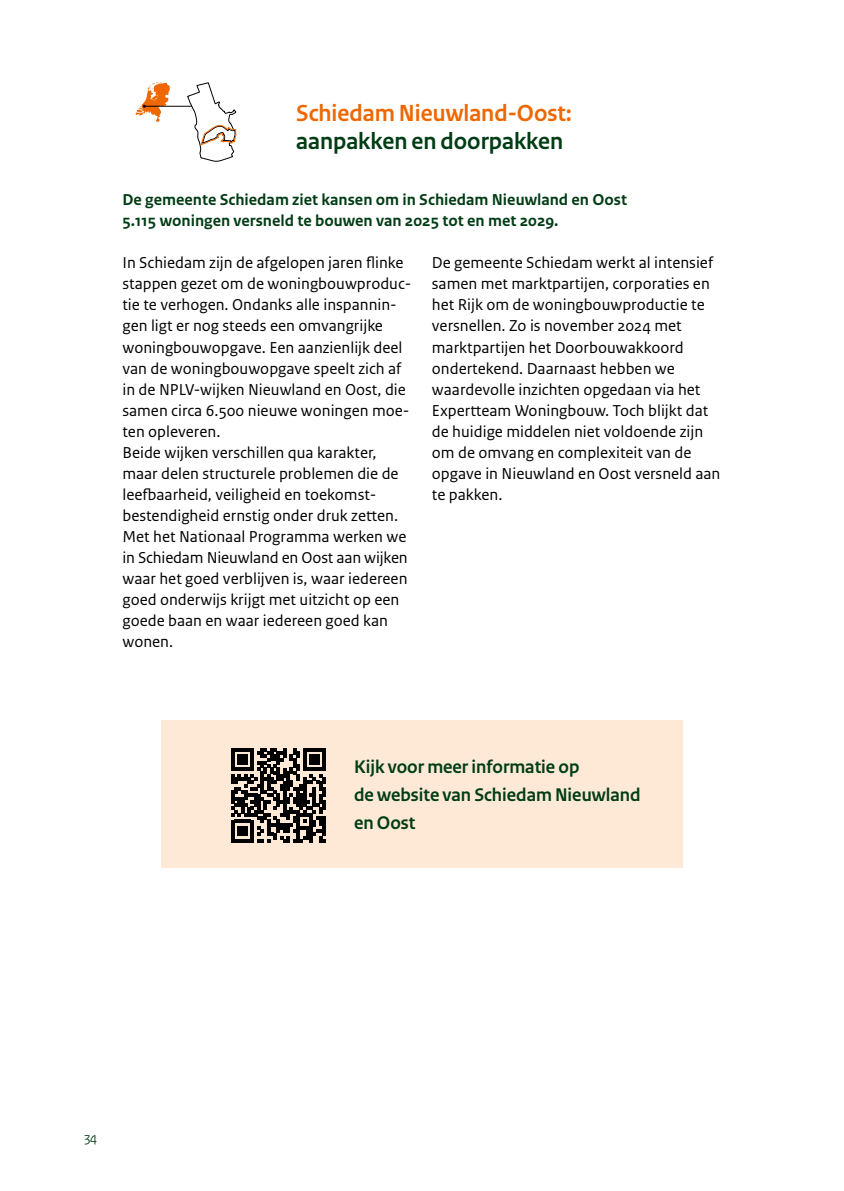
<style>
.page{position:relative;width:844px;height:1191px;background:#fff}
.page>*{position:absolute;margin:0;border:0;box-sizing:border-box;transform-origin:0 0}
.t1{font:700 24.5px "Rijksoverheid Sans Heading";color:#ee6700}
.t2{font:700 24.5px "Rijksoverheid Sans Heading";color:#003c14}
.t3{font:700 19.25px/28px "Rijksoverheid Sans Heading";color:#003c14}
.t4{font:16.62px/21px "Rijksoverheid Sans Text";color:#000}
.t5{font:700 16.62px/21px "Rijksoverheid Sans Text";color:#003c14}
.t6{font:14px "Rijksoverheid Sans Heading";color:#003c14}
</style>
<div class="page">
<svg style="left:136px;top:81px;width:34px;height:41px"></svg>
<hr style="left:144px;top:106px;width:48px;height:1px;background:#000">
<svg style="left:187px;top:82px;width:50px;height:80px"></svg>
<div style="left:161px;top:721px;width:521px;height:147px;background:#fee9d6"></div>
<svg style="left:231px;top:748px;width:94px;height:94px"></svg>
<h1 class="t1" style="left:296px;top:100px;width:277px">Schiedam Nieuwland-Oost:</h1>
<h1 class="t2" style="left:296px;top:128px;width:268px">aanpakken en doorpakken</h1>
<p class="t5" style="left:122px;top:190px;width:506px">De gemeente Schiedam ziet kansen om in Schiedam Nieuwland en Oost<br>5.115 woningen versneld te bouwen van 2025 tot en met 2029.</p>
<p class="t4" style="left:122px;top:253px;width:290px">In Schiedam zijn de afgelopen jaren flinke stappen gezet om de woningbouwproduc‑ tie te verhogen. Ondanks alle inspannin‑ gen ligt er nog steeds een omvangrijke woningbouwopgave. Een aanzienlijk deel van de woningbouwopgave speelt zich af in de NPLV-wijken Nieuwland en Oost, die samen circa 6.500 nieuwe woningen moe‑ ten opleveren.<br>Beide wijken verschillen qua karakter, maar delen structurele problemen die de leefbaarheid, veiligheid en toekomst&shy;bestendigheid ernstig onder druk zetten.<br>Met het Nationaal Programma werken we in Schiedam Nieuwland en Oost aan wijken waar het goed verblijven is, waar iedereen goed onderwijs krijgt met uitzicht op een goede baan en waar iedereen goed kan wonen.</p>
<p class="t4" style="left:432px;top:253px;width:290px">De gemeente Schiedam werkt al intensief samen met marktpartijen, corporaties en het Rijk om de woningbouwproductie te versnellen. Zo is november 2024 met marktpartijen het Doorbouwakkoord ondertekend. Daarnaast hebben we waardevolle inzichten opgedaan via het Expertteam Woningbouw. Toch blijkt dat de huidige middelen niet voldoende zijn om de omvang en complexiteit van de opgave in Nieuwland en Oost versneld aan te pakken.</p>
<p class="t3" style="left:354px;top:753px;width:288px">Kijk voor meer informatie op<br>de website van Schiedam Nieuwland en Oost</p>
<p class="t6" style="left:84px;top:1129px;width:14px">34</p>
</div>
